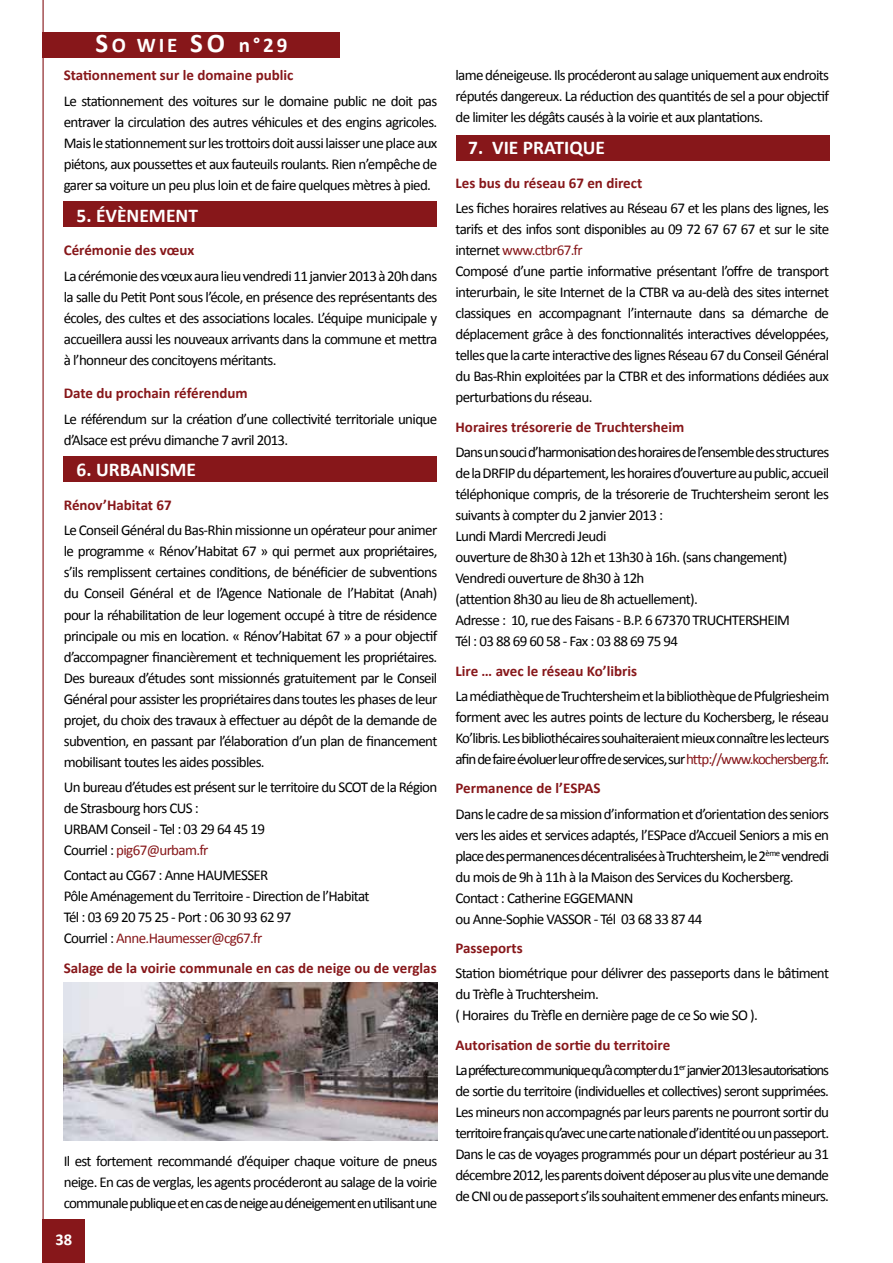
<style>
.page{position:relative;width:893px;height:1263px;background:#fff}
.page>*{position:absolute;margin:0;border:0;box-sizing:border-box;transform-origin:0 0}
.t1{font:700 21px "Calibri";color:#fff}
.t2{font:700 19.5px "Calibri";color:#fff}
.t3{font:700 16.5px "Calibri";color:#fff}
.t4{font:15px/21px "Calibri";letter-spacing:-.04em;color:#000;text-align:justify}
.t5{font:700 15px "Calibri";color:#87171a}
.t6{font:15px/25.2px "Calibri";letter-spacing:-.08em;color:#000}
.s1{font-size:27px}
.s2{color:#87171a}
.s3{font-weight:700;color:#87171a}
</style>
<div class="page">
<div style="left:43px;top:1220px;width:42px;height:43px;background:#87171a"></div>
<hr style="left:43px;top:0;width:1px;height:1220px;background:#87171a">
<div style="left:456px;top:135px;width:374px;height:26px;background:#87171a"></div>
<div style="left:63px;top:201px;width:374px;height:25px;background:#87171a"></div>
<div style="left:63px;top:456px;width:374px;height:26px;background:#87171a"></div>
<div style="left:43px;top:32px;width:297px;height:25px;background:#87171a"></div>
<img style="left:64px;top:983px;width:374px;height:157px">
<h1 class="t1" style="left:95px;top:32px;width:193px"><span class="s1">S</span>O WIE <span class="s1">SO</span> n°29</h1>
<p class="t5" style="left:64px;top:66px;width:231px">Stationnement sur le domaine public</p>
<p class="t4" style="left:64px;top:89px;width:375px">Le stationnement des voitures sur le domaine public ne doit pas entraver la circulation des autres véhicules et des engins agricoles.<br>Mais le stationnement sur les trottoirs doit aussi laisser une place aux piétons, aux poussettes et aux fauteuils roulants. Rien n’empêche de garer sa voiture un peu plus loin et de faire quelques mètres à pied.</p>
<h2 class="t2" style="left:77px;top:203px;width:123px">5. ÉVÈNEMENT</h2>
<p class="t5" style="left:64px;top:241px;width:132px">Cérémonie des vœux</p>
<p class="t4" style="left:64px;top:264px;width:375px">La cérémonie des vœux aura lieu vendredi 11 janvier 2013 à 20h dans la salle du Petit Pont sous l’école, en présence des représentants des écoles, des cultes et des associations locales. L’équipe municipale y accueillera aussi les nouveaux arrivants dans la commune et mettra à l’honneur des concitoyens méritants.</p>
<p class="t5" style="left:64px;top:384px;width:186px">Date du prochain référendum</p>
<p class="t4" style="left:64px;top:407px;width:375px">Le référendum sur la création d’une collectivité territoriale unique d’Alsace est prévu dimanche 7 avril 2013.</p>
<h2 class="t2" style="left:77px;top:458px;width:121px">6. URBANISME</h2>
<p class="t5" style="left:64px;top:496px;width:109px">Rénov’Habitat 67</p>
<p class="t4" style="left:64px;top:519px;width:375px">Le Conseil Général du Bas-Rhin missionne un opérateur pour animer le programme « Rénov’Habitat 67 » qui permet aux propriétaires, s’ils remplissent certaines conditions, de bénéficier de subventions du Conseil Général et de l’Agence Nationale de l’Habitat (Anah) pour la réhabilitation de leur logement occupé à titre de résidence principale ou mis en location. « Rénov’Habitat 67 » a pour objectif d’accompagner financièrement et techniquement les propriétaires.<br>Des bureaux d’études sont missionnés gratuitement par le Conseil Général pour assister les propriétaires dans toutes les phases de leur projet, du choix des travaux à effectuer au dépôt de la demande de subvention, en passant par l’élaboration d’un plan de financement mobilisant toutes les aides possibles.</p>
<p class="t4" style="left:64px;top:775px;width:375px;text-align:left">Un bureau d’études est présent sur le territoire du SCOT de la Région de Strasbourg hors CUS :<br>URBAM Conseil - Tel : 03 29 64 45 19<br>Courriel : <span class="s2">pig67@urbam.fr</span></p>
<p class="t4" style="left:64px;top:864px;width:307px;text-align:left">Contact au CG67 : Anne HAUMESSER<br>Pôle Aménagement du Territoire - Direction de l’Habitat Tél : 03 69 20 75 25 - Port : 06 30 93 62 97<br>Courriel : <span class="s2">Anne.Haumesser@cg67.fr</span></p>
<p class="t5" style="left:64px;top:958px;width:374px">Salage de la voirie communale en cas de neige ou de verglas</p>
<p class="t4" style="left:64px;top:1149px;width:375px">Il est fortement recommandé d’équiper chaque voiture de pneus neige. En cas de verglas, les agents procéderont au salage de la voirie communale publique et en cas de neige au déneigement en utilisant une</p>
<p class="t3" style="left:55px;top:1229px;width:18px">38</p>
<p class="t4" style="left:455px;top:64px;width:375px">lame déneigeuse. Ils procéderont au salage uniquement aux endroits réputés dangereux. La réduction des quantités de sel a pour objectif de limiter les dégâts causés à la voirie et aux plantations.</p>
<h2 class="t2" style="left:468px;top:136px;width:138px">7. VIE PRATIQUE</h2>
<p class="t5" style="left:455px;top:174px;width:188px">Les bus du réseau 67 en direct</p>
<p class="t4" style="left:455px;top:197px;width:375px;text-align:left">Les fiches horaires relatives au Réseau 67 et les plans des lignes, les tarifs et des infos sont disponibles au 09 72 67 67 67 et sur le site internet <span class="s2">www.ctbr67.fr<br></span>Composé d’une partie informative présentant l’offre de transport interurbain, le site Internet de la CTBR va au-delà des sites internet classiques en accompagnant l’internaute dans sa démarche de déplacement grâce à des fonctionnalités interactives développées, telles que la carte interactive des lignes Réseau 67 du Conseil Général du Bas-Rhin exploitées par la CTBR et des informations dédiées aux perturbations du réseau.</p>
<p class="t5" style="left:455px;top:417px;width:230px">Horaires trésorerie de Truchtersheim</p>
<p class="t4" style="left:455px;top:441px;width:375px;text-align:left">Dans un souci d’harmonisation des horaires de l’ensemble des structures de la DRFIP du département, les horaires d’ouverture au public, accueil téléphonique compris, de la trésorerie de Truchtersheim seront les suivants à compter du 2 janvier 2013 :<br>Lundi Mardi Mercredi Jeudi<br>ouverture de 8h30 à 12h et 13h30 à 16h. (sans changement)<br>Vendredi ouverture de 8h30 à 12h<br>(attention 8h30 au lieu de 8h actuellement).<br>Adresse : 10, rue des Faisans - B.P. 6 67370 TRUCHTERSHEIM<br>Tél : 03 88 69 60 58 - Fax : 03 88 69 75 94</p>
<p class="t5" style="left:455px;top:661px;width:183px">Lire … avec le réseau Ko’libris</p>
<p class="t4" style="left:455px;top:685px;width:375px">La médiathèque de Truchtersheim et la bibliothèque de Pfulgriesheim forment avec les autres points de lecture du Kochersberg, le réseau Ko’libris. Les bibliothécaires souhaiteraient mieux connaître les lecteurs afin de faire évoluer leur offre de services, sur <span class="s2">http://www.kochersberg.fr</span>.</p>
<p class="t5" style="left:455px;top:779px;width:147px">Permanence de l’ESPAS</p>
<p class="t4" style="left:455px;top:802px;width:375px;text-align:left">Dans le cadre de sa mission d’information et d’orientation des seniors vers les aides et services adaptés, l’ESPace d’Accueil Seniors a mis en place des permanences décentralisées à Truchtersheim, le 2<sup>ème</sup> vendredi du mois de 9h à 11h à la Maison des Services du Kochersberg.<br>Contact : Catherine EGGEMANN<br>ou Anne-Sophie VASSOR - Tél 03 68 33 87 44</p>
<p class="t5" style="left:455px;top:939px;width:69px">Passeports</p>
<p class="t4" style="left:455px;top:962px;width:375px;text-align:left">Station biométrique pour délivrer des passeports dans le bâtiment du Trèfle à Truchtersheim.<br>( Horaires du Trèfle en dernière page de ce So wie SO ).</p>
<p class="t6" style="left:455px;top:1031px;width:375px"><span class="s3">Autorisation de sortie du territoire<br></span>La préfecture communique qu’à compter du 1<sup>er</sup> janvier 2013 les autorisations</p>
<p class="t4" style="left:455px;top:1080px;width:375px">de sortie du territoire (individuelles et collectives) seront supprimées.<br>Les mineurs non accompagnés par leurs parents ne pourront sortir du territoire français qu’avec une carte nationale d’identité ou un passeport.<br>Dans le cas de voyages programmés pour un départ postérieur au 31 décembre 2012, les parents doivent déposer au plus vite une demande de CNI ou de passeport s’ils souhaitent emmener des enfants mineurs.</p>
</div>
